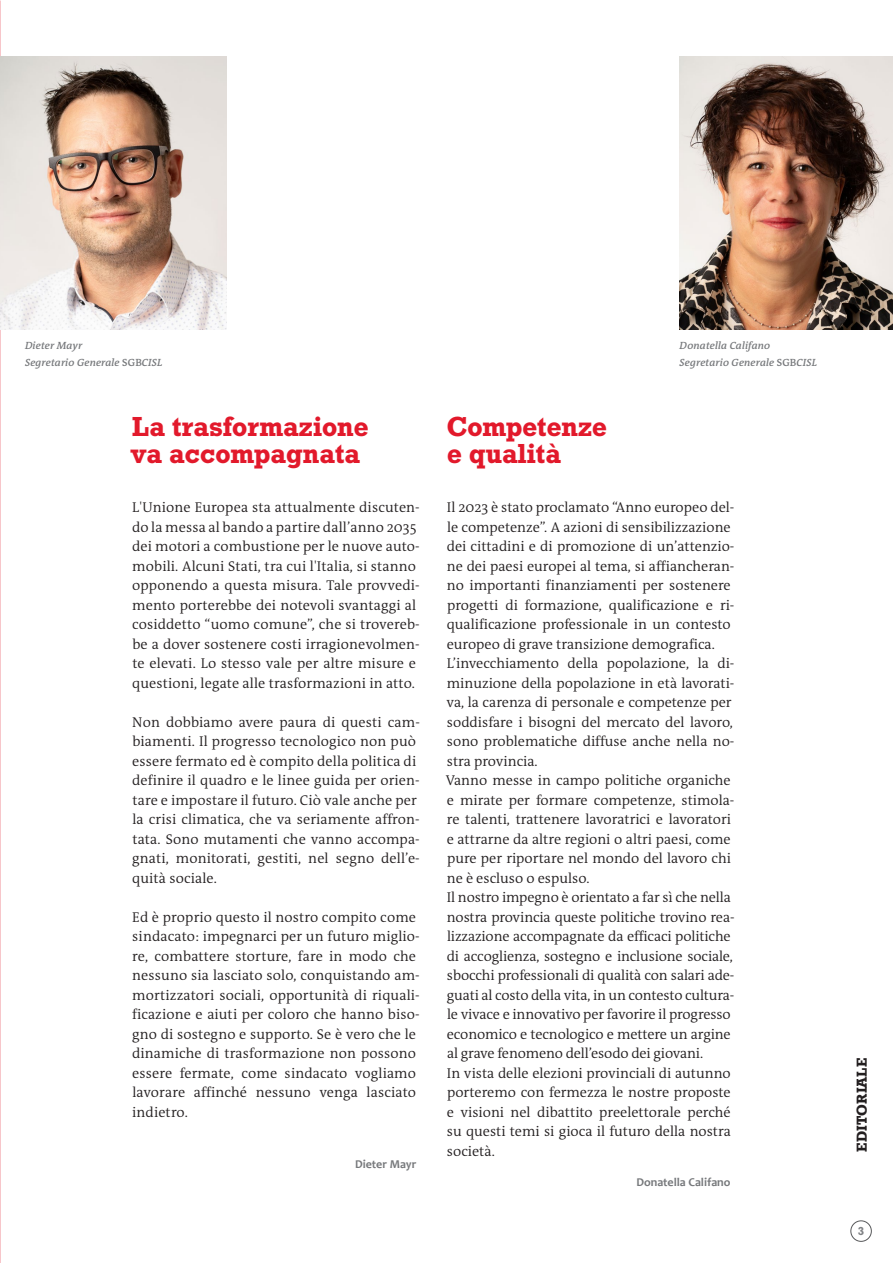
<style>
.page{position:relative;width:893px;height:1263px;background:#fff}
.page>*{position:absolute;margin:0;border:0;box-sizing:border-box;transform-origin:0 0}
.t1{font:500 28.5px/27px "Roctus TOT";color:#e2192b}
.t2{font:500 15px "Roctus TOT";letter-spacing:.005em;color:#231f20}
.t3{font:300 14.25px/19.5px "The Antiqua B W4";color:#231f20}
.t4{font:700 12px "Candara";color:#76787b}
.t5{font:500 12px "Roctus TOT";color:#808285}
.t6{font:italic 600 10.5px/17.2px "The Antiqua B W6";letter-spacing:.01em;color:#76787b}
.s1{font-style:normal}
</style>
<div class="page">
<img style="left:680px;top:56px;width:213px;height:274px">
<img style="left:0;top:56px;width:226px;height:274px">
<div style="left:850px;top:1220px;width:22px;height:22px;border:1px solid #57585a;border-radius:50%"></div>
<p class="t6" style="left:25px;top:337px;width:139px">Dieter Mayr<br>Segretario Generale <span class="s1">SGB</span>CISL</p>
<h1 class="t1" style="left:131px;top:413px;width:239px">La trasformazione va accompagnata</h1>
<p class="t3" style="left:132px;top:498px;width:289px">L'Unione Europea sta attualmente discuten&shy;do la messa al bando a partire dall’anno 2035 dei motori a combustione per le nuove auto&shy;mobili. Alcuni Stati, tra cui l'Italia, si stanno opponendo a questa misura. Tale provvedi&shy;mento porterebbe dei notevoli svantaggi al cosiddetto “uomo comune”, che si trovereb&shy;be a dover sostenere costi irragionevolmen&shy;te elevati. Lo stesso vale per altre misure e questioni, legate alle trasformazioni in atto.</p>
<p class="t3" style="left:132px;top:712px;width:289px">Non dobbiamo avere paura di questi cam&shy;biamenti. Il progresso tecnologico non può essere fermato ed è compito della politica di definire il quadro e le linee guida per orien&shy;tare e impostare il futuro. Ciò vale anche per la crisi climatica, che va seriamente affron&shy;tata. Sono mutamenti che vanno accompa&shy;gnati, monitorati, gestiti, nel segno dell’e&shy;quità sociale.</p>
<p class="t3" style="left:132px;top:907px;width:289px">Ed è proprio questo il nostro compito come sindacato: impegnarci per un futuro miglio&shy;re, combattere storture, fare in modo che nessuno sia lasciato solo, conquistando am&shy;mortizzatori sociali, opportunità di riquali&shy;ficazione e aiuti per coloro che hanno biso&shy;gno di sostegno e supporto. Se è vero che le dinamiche di trasformazione non possono essere fermate, come sindacato vogliamo lavorare affinché nessuno venga lasciato indietro.</p>
<p class="t4" style="left:355px;top:1157px;width:63px">Dieter Mayr</p>
<h1 class="t1" style="left:447px;top:413px;width:162px">Competenze e qualità</h1>
<p class="t6" style="left:680px;top:337px;width:139px">Donatella Califano<br>Segretario Generale <span class="s1">SGB</span>CISL</p>
<p class="t3" style="left:446px;top:498px;width:290px">Il 2023 è stato proclamato “Anno europeo del&shy;le competenze”. A azioni di sensibilizzazione dei cittadini e di promozione di un’attenzio&shy;ne dei paesi europei al tema, si affiancheran&shy;no importanti finanziamenti per sostenere progetti di formazione, qualificazione e ri&shy;qualificazione professionale in un contesto europeo di grave transizione demografica.<br>L’invecchiamento della popolazione, la di&shy;minuzione della popolazione in età lavorati&shy;va, la carenza di personale e competenze per soddisfare i bisogni del mercato del lavoro, sono problematiche diffuse anche nella no&shy;stra provincia.<br>Vanno messe in campo politiche organiche e mirate per formare competenze, stimola&shy;re talenti, trattenere lavoratrici e lavoratori e attrarne da altre regioni o altri paesi, come pure per riportare nel mondo del lavoro chi ne è escluso o espulso.<br>Il nostro impegno è orientato a far sì che nella nostra provincia queste politiche trovino rea&shy;lizzazione accompagnate da efficaci politiche di accoglienza, sostegno e inclusione sociale, sbocchi professionali di qualità con salari ade&shy;guati al costo della vita, in un contesto cultura&shy;le vivace e innovativo per favorire il progresso economico e tecnologico e mettere un argine al grave fenomeno dell’esodo dei giovani.<br>In vista delle elezioni provinciali di autunno porteremo con fermezza le nostre proposte e visioni nel dibattito preelettorale perché su questi temi si gioca il futuro della nostra società.</p>
<p class="t4" style="left:636px;top:1175px;width:96px">Donatella Califano</p>
<p class="t2" style="left:853px;top:1152px;width:95px;rotate:-90deg">EDITORIALE</p>
<p class="t5" style="left:858px;top:1224px;width:7px">3</p>
</div>
